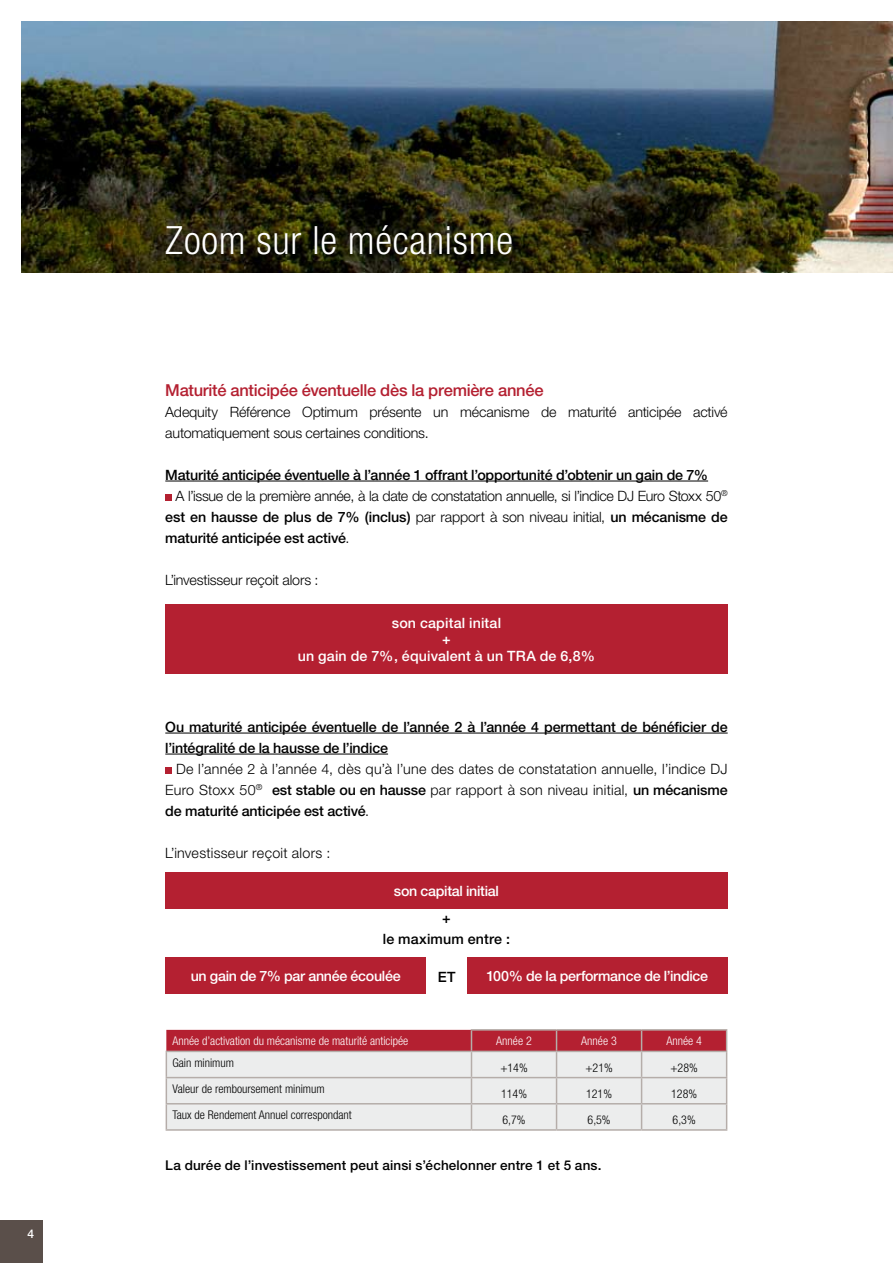
<style>
.page{position:relative;width:893px;height:1263px;background:#fff}
.page>*{position:absolute;margin:0;border:0;box-sizing:border-box;transform-origin:0 0}
.t1{font:300 condensed 39px "Helvetica Neue";letter-spacing:.02em;color:#fff}
.t2{font:500 16.5px "Helvetica Neue";letter-spacing:-.02em;color:#b42031}
.t3{font:300 14.25px/21px "Helvetica Neue";letter-spacing:-.01em;color:#000}
.t4{font:500 14.25px/21px "Helvetica Neue";letter-spacing:-.01em;color:#000}
.t5{font:500 14.25px "Helvetica Neue";letter-spacing:-.015em;color:#fff}
.t6{font:500 14.25px/16.5px "Helvetica Neue";letter-spacing:.01em;color:#fff;text-align:center}
.t7{font:300 14.25px "Helvetica Neue";letter-spacing:.02em;color:#000}
.t8{font:500 14.25px/21px "Helvetica Neue";letter-spacing:.01em;color:#000;text-align:center}
.t9{font:500 13.5px "Helvetica Neue";letter-spacing:.01em;color:#000}
.t10{font:300 condensed 12px "Helvetica Neue";color:#000}
.t11{font:300 condensed 12px "Helvetica Neue";color:#fff}
.t12{font:500 12px "Helvetica Neue";color:#fff}
.s1{font-weight:300}
.s2{font-weight:500}
</style>
<div class="page">
<div style="left:0;top:1220px;width:43px;height:43px;background:#5a4f4a"></div>
<img style="left:21px;top:21px;width:872px;height:251px">
<hr style="left:165px;top:481px;width:543px;height:1px;background:#000">
<hr style="left:165px;top:733px;width:563px;height:1px;background:#000">
<hr style="left:165px;top:754px;width:223px;height:1px;background:#000">
<div style="left:165px;top:494px;width:7px;height:7px;background:#b42031"></div>
<div style="left:165px;top:767px;width:7px;height:7px;background:#b42031"></div>
<div style="left:165px;top:604px;width:563px;height:69px;background:#b42031"></div>
<hr style="left:471px;top:1029px;width:86px;height:1px;background:#b5ada9">
<hr style="left:557px;top:1029px;width:85px;height:1px;background:#b5ada9">
<hr style="left:642px;top:1029px;width:85px;height:1px;background:#b5ada9">
<svg style="left:166px;top:1030px;width:561px;height:99px;background:#ddbfc2"></svg>
<hr style="left:166px;top:1051px;width:305px;height:1px;background:#b5ada9">
<hr style="left:166px;top:1129px;width:305px;height:2px;background:#b5ada9">
<hr style="left:471px;top:1129px;width:86px;height:2px;background:#b5ada9">
<hr style="left:557px;top:1129px;width:85px;height:2px;background:#b5ada9">
<hr style="left:642px;top:1129px;width:85px;height:2px;background:#b5ada9">
<div style="left:165px;top:872px;width:563px;height:37px;background:#b42031"></div>
<div style="left:165px;top:957px;width:261px;height:37px;background:#b42031"></div>
<div style="left:467px;top:957px;width:261px;height:37px;background:#b42031"></div>
<p class="t12" style="left:27px;top:1227px;width:8px">4</p>
<h1 class="t1" style="left:165px;top:218px;width:349px">Zoom sur le mécanisme</h1>
<p class="t2" style="left:165px;top:380px;width:380px">Maturité anticipée éventuelle dès la première année</p>
<p class="t3" style="left:165px;top:401px;width:564px">Adequity Référence Optimum présente un mécanisme de maturité anticipée activé automatiquement sous certaines conditions.</p>
<p class="t4" style="left:165px;top:464px;width:544px">Maturité anticipée éventuelle à l’année 1 offrant l’opportunité d’obtenir un gain de 7%</p>
<p class="t3" style="left:175px;top:485px;width:554px">A l’issue de la première année, à la date de constatation annuelle, si l’indice DJ Euro Stoxx 50<sup>®</sup></p>
<p class="t4" style="left:165px;top:506px;width:564px">est en hausse de plus de 7% (inclus) <span class="s1">par rapport à son niveau initial,</span> un mécanisme de</p>
<p class="t4" style="left:165px;top:527px;width:185px">maturité anticipée est activé<span class="s1">.</span></p>
<p class="t3" style="left:165px;top:569px;width:155px">L’investisseur reçoit alors :</p>
<p class="t6" style="left:298px;top:614px;width:299px">son capital inital<br>+<br>un gain de 7%, équivalent à un TRA de 6,8%</p>
<p class="t4" style="left:165px;top:716px;width:564px">Ou maturité anticipée éventuelle de l’année 2 à l’année 4 permettant de bénéficier de l’intégralité de la hausse de l’indice</p>
<p class="t3" style="left:165px;top:758px;width:564px;text-align:justify;text-indent:11px">De l’année 2 à l’année 4, dès qu’à l’une des dates de constatation annuelle, l’indice DJ Euro Stoxx 50<sup>®</sup> <span class="s2">est stable ou en hausse</span> par rapport à son niveau initial, <span class="s2">un mécanisme de maturité anticipée est activé</span>.</p>
<p class="t7" style="left:165px;top:844px;width:167px">L’investisseur reçoit alors :</p>
<p class="t5" style="left:394px;top:883px;width:107px">son capital initial</p>
<p class="t8" style="left:383px;top:907px;width:129px">+<br>le maximum entre :</p>
<p class="t5" style="left:191px;top:967px;width:212px">un gain de 7% par année écoulée</p>
<p class="t4" style="left:438px;top:966px;width:19px">ET</p>
<p class="t5" style="left:486px;top:967px;width:223px">100% de la performance de l’indice</p>
<p class="t11" style="left:172px;top:1034px;width:237px">Année d’activation du mécanisme de maturité anticipée</p>
<p class="t11" style="left:496px;top:1034px;width:37px">Année 2</p>
<p class="t11" style="left:581px;top:1034px;width:37px">Année 3</p>
<p class="t11" style="left:666px;top:1034px;width:37px">Année 4</p>
<p class="t10" style="left:172px;top:1056px;width:63px">Gain minimum</p>
<p class="t10" style="left:500px;top:1060px;width:29px">+14%</p>
<p class="t10" style="left:585px;top:1060px;width:29px">+21%</p>
<p class="t10" style="left:670px;top:1060px;width:29px">+28%</p>
<p class="t10" style="left:172px;top:1082px;width:154px">Valeur de remboursement minimum</p>
<p class="t10" style="left:501px;top:1087px;width:27px">114%</p>
<p class="t10" style="left:586px;top:1087px;width:27px">121%</p>
<p class="t10" style="left:671px;top:1087px;width:27px">128%</p>
<p class="t10" style="left:172px;top:1108px;width:181px">Taux de Rendement Annuel correspondant</p>
<p class="t10" style="left:502px;top:1113px;width:25px">6,7%</p>
<p class="t10" style="left:588px;top:1113px;width:25px">6,5%</p>
<p class="t10" style="left:673px;top:1113px;width:25px">6,3%</p>
<p class="t9" style="left:165px;top:1157px;width:438px">La durée de l’investissement peut ainsi s’échelonner entre 1 et 5 ans.</p>
</div>
